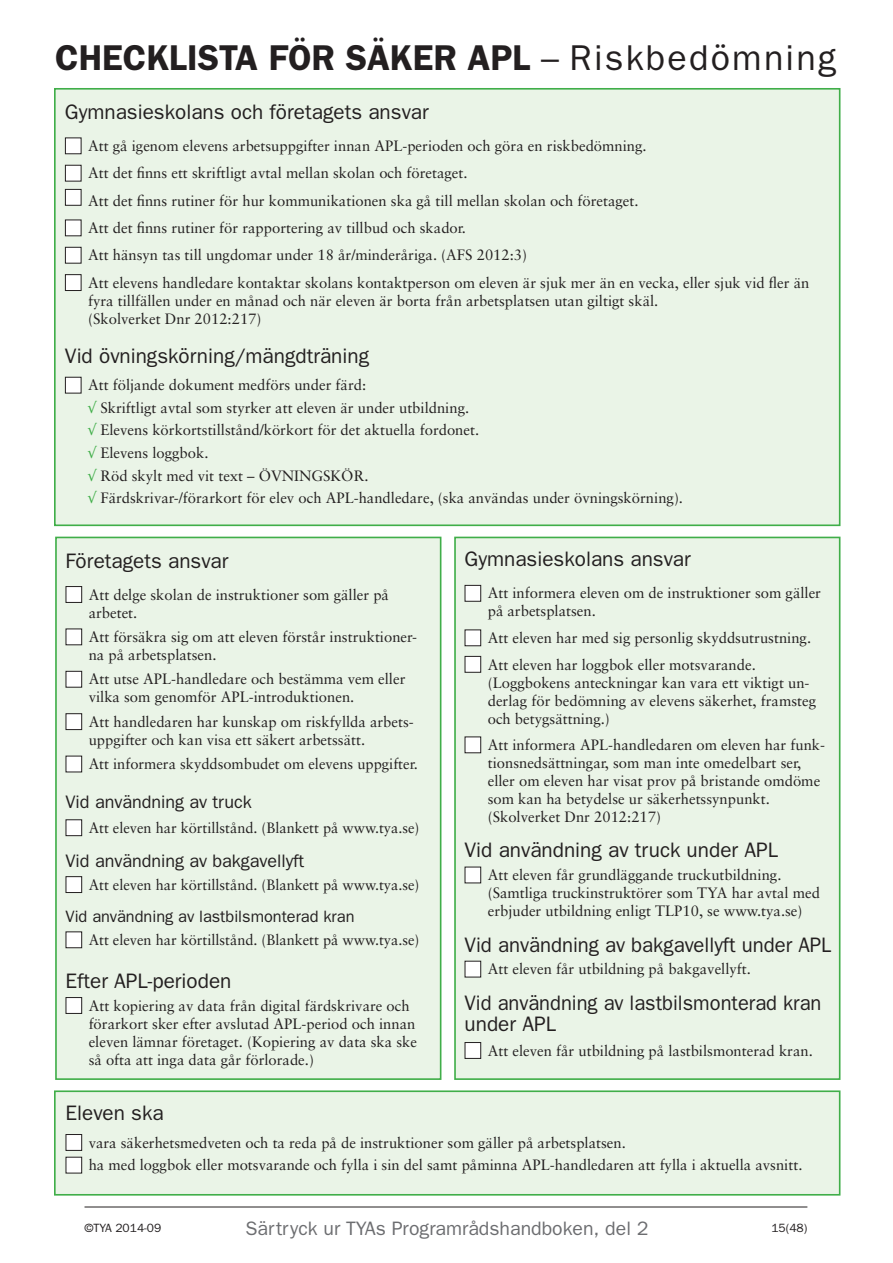
<style>
.page{position:relative;width:893px;height:1263px;background:#fff}
.page>*{position:absolute;margin:0;border:0;box-sizing:border-box;transform-origin:0 0}
.t1{font:600 36px "Franklin Gothic";color:#231f20}
.t2{font:21px "Franklin Gothic";color:#231f20}
.t3{font:21px/21.5px "Franklin Gothic";color:#231f20;scale:.96 1}
.Enskild_sida{font:19.5px "Franklin Gothic";color:#6c6d70}
.t4{font:18.15px "Franklin Gothic";color:#231f20}
.t5{font:16.5px "Franklin Gothic";color:#231f20}
.t6{font:15px/18px "Sabon";color:#231f20}
.t7{font:12px "Franklin Gothic";color:#231f20}
.s1{font-weight:400}
.s2{color:#40ae49}
</style>
<div class="page">
<div style="left:54px;top:88px;width:786px;height:438px;background:#eaf4e7;border:2px solid #40ae49"></div>
<div style="left:454px;top:537px;width:386px;height:543px;background:#eaf4e7;border:2px solid #40ae49"></div>
<div style="left:54px;top:1090px;width:786px;height:105px;background:#eaf4e7;border:2px solid #40ae49"></div>
<div style="left:55px;top:537px;width:386px;height:543px;background:#eaf4e7;border:2px solid #40ae49"></div>
<div style="left:65px;top:138px;width:16px;height:16px;background:#fff"></div>
<div style="left:65px;top:165px;width:16px;height:16px;background:#fff"></div>
<div style="left:65px;top:165px;width:17px;height:17px;border:1px solid #231f20"></div>
<div style="left:65px;top:189px;width:16px;height:16px;background:#fff"></div>
<div style="left:65px;top:189px;width:17px;height:17px;border:1px solid #231f20"></div>
<div style="left:65px;top:220px;width:16px;height:16px;background:#fff"></div>
<div style="left:65px;top:220px;width:17px;height:16px;border:1px solid #231f20"></div>
<div style="left:65px;top:247px;width:16px;height:16px;background:#fff"></div>
<div style="left:65px;top:247px;width:17px;height:17px;border:1px solid #231f20"></div>
<div style="left:65px;top:275px;width:16px;height:15px;background:#fff"></div>
<div style="left:65px;top:274px;width:17px;height:17px;border:1px solid #231f20"></div>
<div style="left:65px;top:377px;width:16px;height:16px;background:#fff"></div>
<div style="left:65px;top:377px;width:17px;height:16px;border:1px solid #231f20"></div>
<div style="left:66px;top:586px;width:16px;height:16px;background:#fff"></div>
<div style="left:66px;top:586px;width:16px;height:17px;border:1px solid #231f20"></div>
<div style="left:66px;top:629px;width:16px;height:16px;background:#fff"></div>
<div style="left:66px;top:628px;width:16px;height:17px;border:1px solid #231f20"></div>
<div style="left:66px;top:671px;width:16px;height:16px;background:#fff"></div>
<div style="left:66px;top:671px;width:16px;height:17px;border:1px solid #231f20"></div>
<div style="left:66px;top:714px;width:16px;height:15px;background:#fff"></div>
<div style="left:66px;top:713px;width:16px;height:17px;border:1px solid #231f20"></div>
<div style="left:66px;top:756px;width:16px;height:16px;background:#fff"></div>
<div style="left:66px;top:756px;width:16px;height:16px;border:1px solid #231f20"></div>
<div style="left:66px;top:820px;width:16px;height:16px;background:#fff"></div>
<div style="left:66px;top:819px;width:16px;height:17px;border:1px solid #231f20"></div>
<div style="left:66px;top:877px;width:16px;height:15px;background:#fff"></div>
<div style="left:66px;top:876px;width:16px;height:17px;border:1px solid #231f20"></div>
<div style="left:66px;top:932px;width:16px;height:16px;background:#fff"></div>
<div style="left:66px;top:931px;width:16px;height:17px;border:1px solid #231f20"></div>
<div style="left:66px;top:997px;width:16px;height:16px;background:#fff"></div>
<div style="left:66px;top:997px;width:16px;height:17px;border:1px solid #231f20"></div>
<div style="left:465px;top:585px;width:16px;height:16px;background:#fff"></div>
<div style="left:465px;top:585px;width:16px;height:17px;border:1px solid #231f20"></div>
<div style="left:465px;top:630px;width:16px;height:16px;background:#fff"></div>
<div style="left:465px;top:629px;width:16px;height:17px;border:1px solid #231f20"></div>
<div style="left:465px;top:656px;width:16px;height:16px;background:#fff"></div>
<div style="left:465px;top:656px;width:16px;height:17px;border:1px solid #231f20"></div>
<div style="left:465px;top:737px;width:16px;height:16px;background:#fff"></div>
<div style="left:465px;top:736px;width:16px;height:17px;border:1px solid #231f20"></div>
<div style="left:465px;top:867px;width:16px;height:16px;background:#fff"></div>
<div style="left:465px;top:867px;width:16px;height:16px;border:1px solid #231f20"></div>
<div style="left:465px;top:961px;width:16px;height:16px;background:#fff"></div>
<div style="left:465px;top:961px;width:16px;height:16px;border:1px solid #231f20"></div>
<div style="left:465px;top:1042px;width:16px;height:16px;background:#fff"></div>
<div style="left:465px;top:1042px;width:16px;height:17px;border:1px solid #231f20"></div>
<div style="left:66px;top:1134px;width:16px;height:16px;background:#fff"></div>
<div style="left:66px;top:1134px;width:16px;height:17px;border:1px solid #231f20"></div>
<div style="left:66px;top:1157px;width:16px;height:16px;background:#fff"></div>
<div style="left:66px;top:1157px;width:16px;height:16px;border:1px solid #231f20"></div>
<hr style="left:85px;top:1206px;width:722px;height:1px;background:#231f20">
<p class="t1" style="left:55px;top:37px;width:782px">CHECKLISTA FÖR SÄKER APL <span class="s1">– Riskbedömning</span></p>
<p class="t2" style="left:65px;top:100px;width:365px">Gymnasieskolans och företagets ansvar</p>
<p class="t6" style="left:88px;top:137px;width:560px">Att gå igenom elevens arbetsuppgifter innan APL-perioden och göra en riskbedömning.</p>
<p class="t6" style="left:88px;top:164px;width:381px">Att det finns ett skriftligt avtal mellan skolan och företaget.</p>
<p class="t6" style="left:88px;top:191px;width:552px">Att det finns rutiner för hur kommunikationen ska gå till mellan skolan och företaget.</p>
<p class="t6" style="left:88px;top:219px;width:379px">Att det finns rutiner för rapportering av tillbud och skador.</p>
<p class="t6" style="left:88px;top:246px;width:440px">Att hänsyn tas till ungdomar under 18 år/minderåriga. (AFS 2012:3)</p>
<p class="t6" style="left:88px;top:273px;width:723px">Att elevens handledare kontaktar skolans kontaktperson om eleven är sjuk mer än en vecka, eller sjuk vid fler än fyra tillfällen under en månad och när eleven är borta från arbetsplatsen utan giltigt skäl.<br>(Skolverket Dnr 2012:217)</p>
<p class="t2" style="left:65px;top:344px;width:306px">Vid övningskörning/mängdträning</p>
<p class="t6" style="left:88px;top:376px;width:280px">Att följande dokument medförs under färd:</p>
<p class="t6" style="left:88px;top:398px;width:383px"><span class="s2">√</span> Skriftligt avtal som styrker att eleven är under utbildning.</p>
<p class="t6" style="left:88px;top:421px;width:393px"><span class="s2">√</span> Elevens körkortstillstånd/körkort för det aktuella fordonet.</p>
<p class="t6" style="left:88px;top:444px;width:122px"><span class="s2">√</span> Elevens loggbok.</p>
<p class="t6" style="left:88px;top:466px;width:282px"><span class="s2">√</span> Röd skylt med vit text – ÖVNINGSKÖR.</p>
<p class="t6" style="left:88px;top:489px;width:596px"><span class="s2">√</span> Färdskrivar-/förarkort för elev och APL-handledare, (ska användas under övningskörning).</p>
<p class="t2" style="left:66px;top:548px;width:164px">Företagets ansvar</p>
<p class="t6" style="left:89px;top:585px;width:302px">Att delge skolan de instruktioner som gäller på arbetet.</p>
<p class="t6" style="left:89px;top:628px;width:330px">Att försäkra sig om att eleven förstår instruktioner&shy;na på arbetsplatsen.</p>
<p class="t6" style="left:89px;top:670px;width:318px">Att utse APL-handledare och bestämma vem eller vilka som genomför APL-introduktionen.</p>
<p class="t6" style="left:89px;top:712px;width:327px">Att handledaren har kunskap om riskfyllda arbets&shy;uppgifter och kan visa ett säkert arbetssätt.</p>
<p class="t6" style="left:89px;top:755px;width:331px">Att informera skyddsombudet om elevens uppgifter.</p>
<p class="t4" style="left:66px;top:792px;width:188px">Vid användning av truck</p>
<p class="t6" style="left:89px;top:818px;width:332px">Att eleven har körtillstånd. (Blankett på www.tya.se)</p>
<p class="t4" style="left:66px;top:850px;width:240px">Vid användning av bakgavellyft</p>
<p class="t6" style="left:89px;top:875px;width:332px">Att eleven har körtillstånd. (Blankett på www.tya.se)</p>
<p class="t5" style="left:66px;top:907px;width:290px">Vid användning av lastbilsmonterad kran</p>
<p class="t6" style="left:89px;top:930px;width:332px">Att eleven har körtillstånd. (Blankett på www.tya.se)</p>
<p class="t2" style="left:66px;top:969px;width:167px">Efter APL-perioden</p>
<p class="t6" style="left:89px;top:996px;width:330px">Att kopiering av data från digital färdskrivare och förarkort sker efter avslutad APL-period och innan eleven lämnar företaget. (Kopiering av data ska ske så ofta att inga data går förlorade.)</p>
<p class="t2" style="left:465px;top:547px;width:228px">Gymnasieskolans ansvar</p>
<p class="t6" style="left:488px;top:584px;width:335px">Att informera eleven om de instruktioner som gäller på arbetsplatsen.</p>
<p class="t6" style="left:488px;top:629px;width:325px">Att eleven har med sig personlig skyddsutrustning.</p>
<p class="t6" style="left:488px;top:655px;width:270px">Att eleven har loggbok eller motsvarande.</p>
<p class="t6" style="left:488px;top:673px;width:330px">(Loggbokens anteckningar kan vara ett viktigt un&shy;derlag för bedömning av elevens säkerhet, framsteg och betygsättning.)</p>
<p class="t6" style="left:488px;top:736px;width:339px">Att informera APL-handledaren om eleven har funk&shy;tionsnedsättningar, som man inte omedelbart ser, eller om eleven har visat prov på bristande omdöme som kan ha betydelse ur säkerhetssynpunkt. (Skolverket Dnr 2012:217)</p>
<p class="t2" style="left:465px;top:838px;width:315px">Vid användning av truck under APL</p>
<p class="t6" style="left:488px;top:866px;width:295px">Att eleven får grundläggande truckutbildning.</p>
<p class="t6" style="left:488px;top:884px;width:334px">(Samtliga truckinstruktörer som TYA har avtal med erbjuder utbildning enligt TLP10, se www.tya.se)</p>
<p class="t2" style="left:465px;top:932px;width:368px">Vid användning av bakgavellyft under APL</p>
<p class="t6" style="left:488px;top:960px;width:265px">Att eleven får utbildning på bakgavellyft.</p>
<p class="t3" style="left:465px;top:991px;width:373px">Vid användning av lastbilsmonterad kran under APL</p>
<p class="t6" style="left:488px;top:1041px;width:327px">Att eleven får utbildning på lastbilsmonterad kran.</p>
<p class="t2" style="left:66px;top:1101px;width:100px">Eleven ska</p>
<p class="t6" style="left:89px;top:1133px;width:539px">vara säkerhetsmedveten och ta reda på de instruktioner som gäller på arbetsplatsen.</p>
<p class="t6" style="left:89px;top:1156px;width:715px">ha med loggbok eller motsvarande och fylla i sin del samt påminna APL-handledaren att fylla i aktuella avsnitt.</p>
<p class="t7" style="left:85px;top:1221px;width:78px">©TYA 2014-09</p>
<p class="Enskild_sida" style="left:245px;top:1217px;width:405px">Särtryck ur TYAs Programrådshandboken, del 2</p>
<p class="t7" style="left:771px;top:1221px;width:37px">15(48)</p>
</div>
